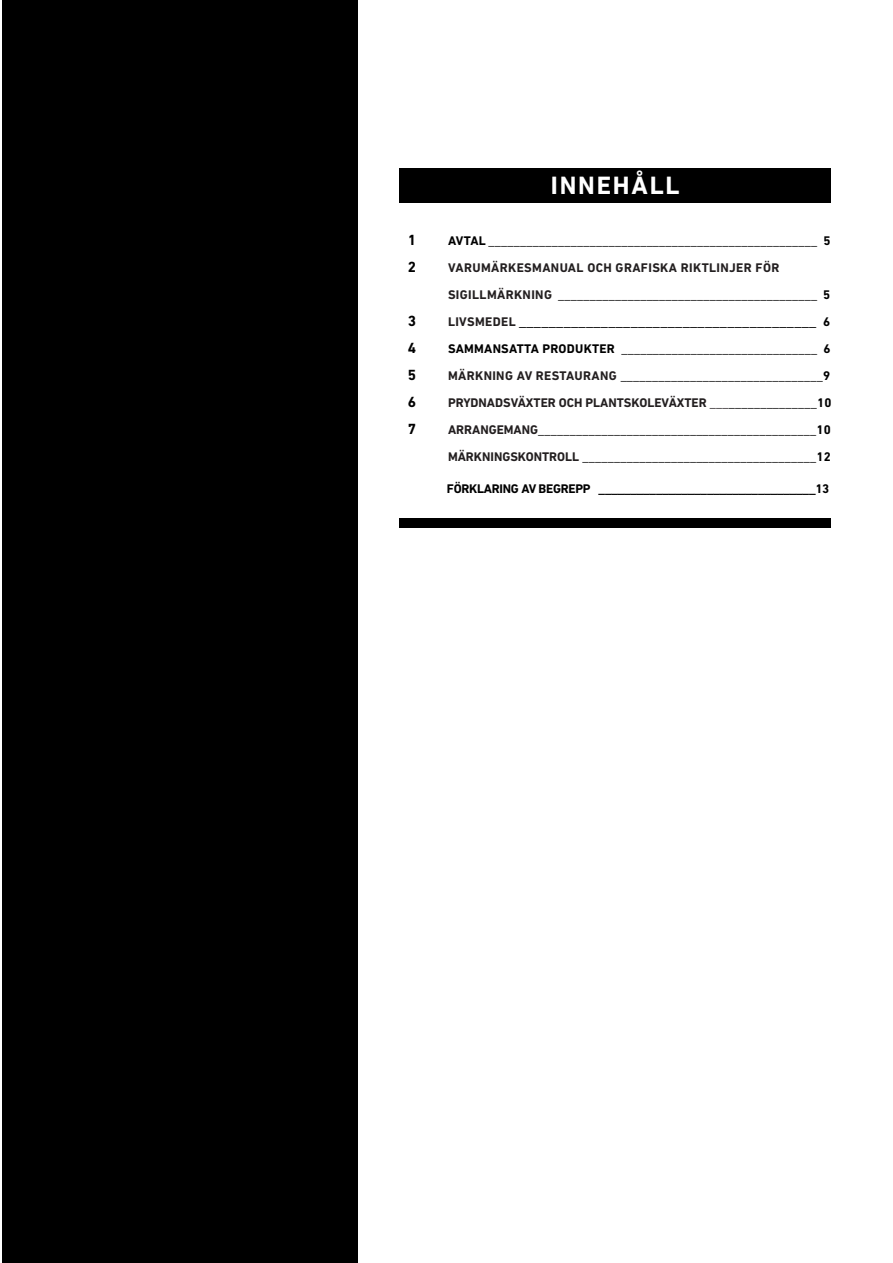
<style>
.page{position:relative;width:893px;height:1263px;background:#fff}
.page>*{position:absolute;margin:0;border:0;box-sizing:border-box;transform-origin:0 0}
.t1{font:700 25.5px "DIN Next LT Pro";letter-spacing:.07em;color:#fff}
.t2{font:15px "DIN Next LT Pro";color:#000}
.t3{font:700 15px "DIN Next LT Pro";color:#000}
.t4{font:12.75px "DIN Next LT Pro";color:#000}
.t5{font:700 12.75px "DIN Next LT Pro";letter-spacing:-.02em;color:#000}
.t6{font:700 12.75px "DIN Next LT Pro";color:#231f20}
.t7{font:700 12.75px "DIN Next LT Pro";letter-spacing:.025em;color:#231f20}
.s1{font-weight:700}
.s2{font-weight:700;color:#231f20}
.s3{font-weight:700;font-size:12.75px;color:#231f20}
.s4{font-weight:700;font-size:12.75px}
.s5{font-weight:400}
.s6{font-weight:400;color:#000}
.s7{color:#000}
</style>
<div class="page">
<div style="left:399px;top:168px;width:431px;height:34px;background:#000"></div>
<div style="left:400px;top:518px;width:431px;height:10px;background:#000"></div>
<div style="left:2px;top:0;width:355px;height:1263px;background:#000"></div>
<p class="t1" style="left:551px;top:171px;width:130px">INNEHÅLL</p>
<p class="t3" style="left:408px;top:231px;width:10px">1</p>
<p class="t4" style="left:448px;top:234px;width:384px"><span class="s1">AVTAL</span> ____________________________________________________ <span class="s1">5</span></p>
<p class="t3" style="left:408px;top:258px;width:10px">2</p>
<p class="t7" style="left:448px;top:260px;width:333px">VARUMÄRKESMANUAL OCH GRAFISKA RIKTLINJER FÖR</p>
<p class="t4" style="left:448px;top:288px;width:384px"><span class="s2">SIGILLMÄRKNING</span> _________________________________________ <span class="s1">5</span></p>
<p class="t3" style="left:408px;top:312px;width:10px">3</p>
<p class="t2" style="left:448px;top:312px;width:384px"><span class="s3">LIVSMEDEL</span> ________________________________________ <span class="s4">6</span></p>
<p class="t3" style="left:408px;top:339px;width:10px">4</p>
<p class="t4" style="left:448px;top:342px;width:384px"><span class="s1">SAMMANSATTA PRODUKTER</span> _______________________________ <span class="s1">6</span></p>
<p class="t3" style="left:408px;top:366px;width:10px">5</p>
<p class="t4" style="left:448px;top:369px;width:384px"><span class="s2">MÄRKNING AV RESTAURANG</span> ________________________________<span class="s1">9</span></p>
<p class="t3" style="left:408px;top:393px;width:10px">6</p>
<p class="t6" style="left:448px;top:395px;width:385px">PRYDNADSVÄXTER OCH PLANTSKOLEVÄXTER <span class="s5">___</span><span class="s6">______________</span><span class="s7">10</span></p>
<p class="t3" style="left:408px;top:420px;width:10px">7</p>
<p class="t4" style="left:448px;top:423px;width:384px"><span class="s2">ARRANGEMANG</span>____________________________________________<span class="s1">10</span></p>
<p class="t4" style="left:448px;top:450px;width:384px"><span class="s2">MÄRKNINGSKONTROLL</span> _____________________________________<span class="s1">12</span></p>
<p class="t5" style="left:447px;top:481px;width:384px">FÖRKLARING AV BEGREPP __________________________________13</p>
</div>
